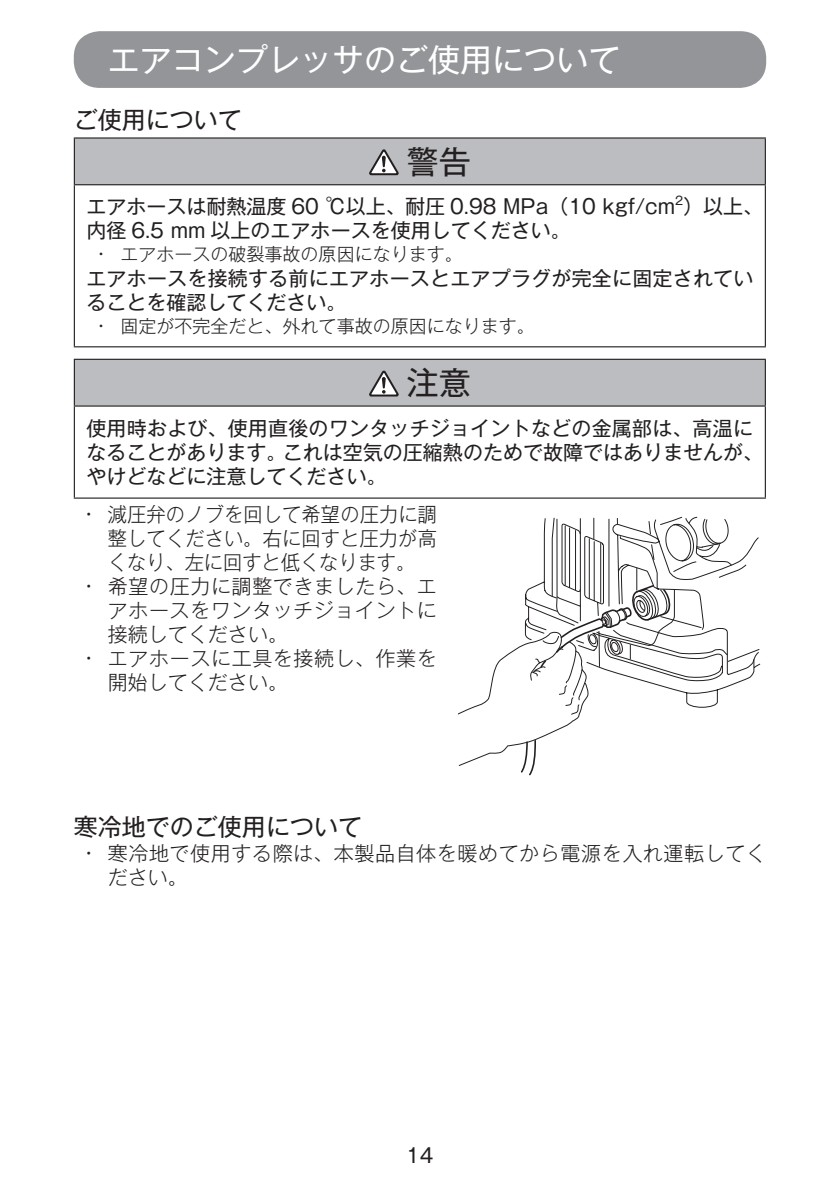
<style>
.page{position:relative;width:840px;height:1191px;background:#fff}
.page>*{position:absolute;margin:0;border:0;box-sizing:border-box;transform-origin:0 0}
.t1{font:32px "Gothic MB101 Pro";color:#fff}
.t2{font:32px "Gothic MB101 Pro";color:#231f20}
.t3{font:24px "Gothic MB101 Pro";color:#231f20}
.t4{font:20px/24px "Gothic MB101 Pro";color:#231f20}
.t5{font:300 20px/24px "Gothic MB101 Pro";letter-spacing:.03em;color:#231f20;text-align:justify}
.t6{font:300 18px "Gothic MB101 Pro";color:#231f20}
.t7{font:11.6px "Gothic MB101 Pro";color:#231f20}
</style>
<div class="page">
<div style="left:74px;top:31px;width:691px;height:57px;background:#939598;border-radius:26px"></div>
<div style="left:74px;top:138px;width:690px;height:47px;background:#bcbdc0"></div>
<hr style="left:74px;top:185px;width:1px;height:161px;background:#231f20">
<hr style="left:764px;top:185px;width:1px;height:161px;background:#231f20">
<hr style="left:74px;top:137px;width:691px;height:2px;background:#231f20">
<hr style="left:74px;top:139px;width:1px;height:45px;background:#231f20">
<hr style="left:764px;top:139px;width:1px;height:45px;background:#231f20">
<hr style="left:74px;top:184px;width:691px;height:1px;background:#231f20">
<hr style="left:74px;top:346px;width:691px;height:1px;background:#231f20">
<svg style="left:369px;top:149px;width:29px;height:26px"></svg>
<div style="left:74px;top:359px;width:690px;height:47px;background:#bcbdc0"></div>
<hr style="left:74px;top:406px;width:1px;height:91px;background:#231f20">
<hr style="left:764px;top:406px;width:1px;height:91px;background:#231f20">
<hr style="left:74px;top:359px;width:691px;height:1px;background:#231f20">
<hr style="left:74px;top:360px;width:1px;height:45px;background:#231f20">
<hr style="left:764px;top:360px;width:1px;height:45px;background:#231f20">
<hr style="left:74px;top:405px;width:691px;height:1px;background:#231f20">
<hr style="left:74px;top:497px;width:691px;height:1px;background:#231f20">
<svg style="left:369px;top:371px;width:29px;height:26px"></svg>
<svg style="left:458px;top:516px;width:239px;height:250px"></svg>
<svg style="left:519px;top:739px;width:17px;height:37px"></svg>
<svg style="left:529px;top:517px;width:230px;height:198px"></svg>
<h1 class="t1" style="left:108px;top:33px;width:514px">エアコンプレッサのご使用について</h1>
<p class="t3" style="left:74px;top:100px;width:169px">ご使用について</p>
<h1 class="t2" style="left:406px;top:135px;width:65px">警告</h1>
<p class="t4" style="left:86px;top:192px;width:678px">エアホースは耐熱温度 60 ℃以上、耐圧 0.98 MPa（10 kgf/cm ）以上、</p>
<p class="t7" style="left:675px;top:190px;width:9px">2</p>
<p class="t4" style="left:86px;top:216px;width:486px">内径 6.5 mm 以上のエアホースを使用してください。</p>
<p class="t6" style="left:98px;top:239px;width:366px">• エアホースの破裂事故の原因になります。</p>
<p class="t4" style="left:86px;top:264px;width:668px">エアホースを接続する前にエアホースとエアプラグが完全に固定されていることを確認してください。</p>
<p class="t6" style="left:98px;top:311px;width:438px">• 固定が不完全だと、外れて事故の原因になります。</p>
<h1 class="t2" style="left:406px;top:356px;width:65px">注意</h1>
<p class="t4" style="left:86px;top:413px;width:678px">使用時および、使用直後のワンタッチジョイントなどの金属部は、高温になることがあります。これは空気の圧縮熱のためで故障ではありませんが、やけどなどに注意してください。</p>
<p class="t5" style="left:108px;top:499px;width:330px;text-indent:-23px">• 減圧弁のノブを回して希望の圧力に調整してください。右に回すと圧力が高くなり、左に回すと低くなります。</p>
<p class="t5" style="left:108px;top:571px;width:330px;text-indent:-23px">• 希望の圧力に調整できましたら、エアホースをワンタッチジョイントに接続してください。</p>
<p class="t5" style="left:108px;top:643px;width:330px;text-indent:-23px">• エアホースに工具を接続し、作業を開始してください。</p>
<p class="t3" style="left:74px;top:807px;width:289px">寒冷地でのご使用について</p>
<p class="t5" style="left:108px;top:838px;width:659px;text-indent:-23px">• 寒冷地で使用する際は、本製品自体を暖めてから電源を入れ運転してください。</p>
<p class="t4" style="left:406px;top:1140px;width:29px">14</p>
</div>
